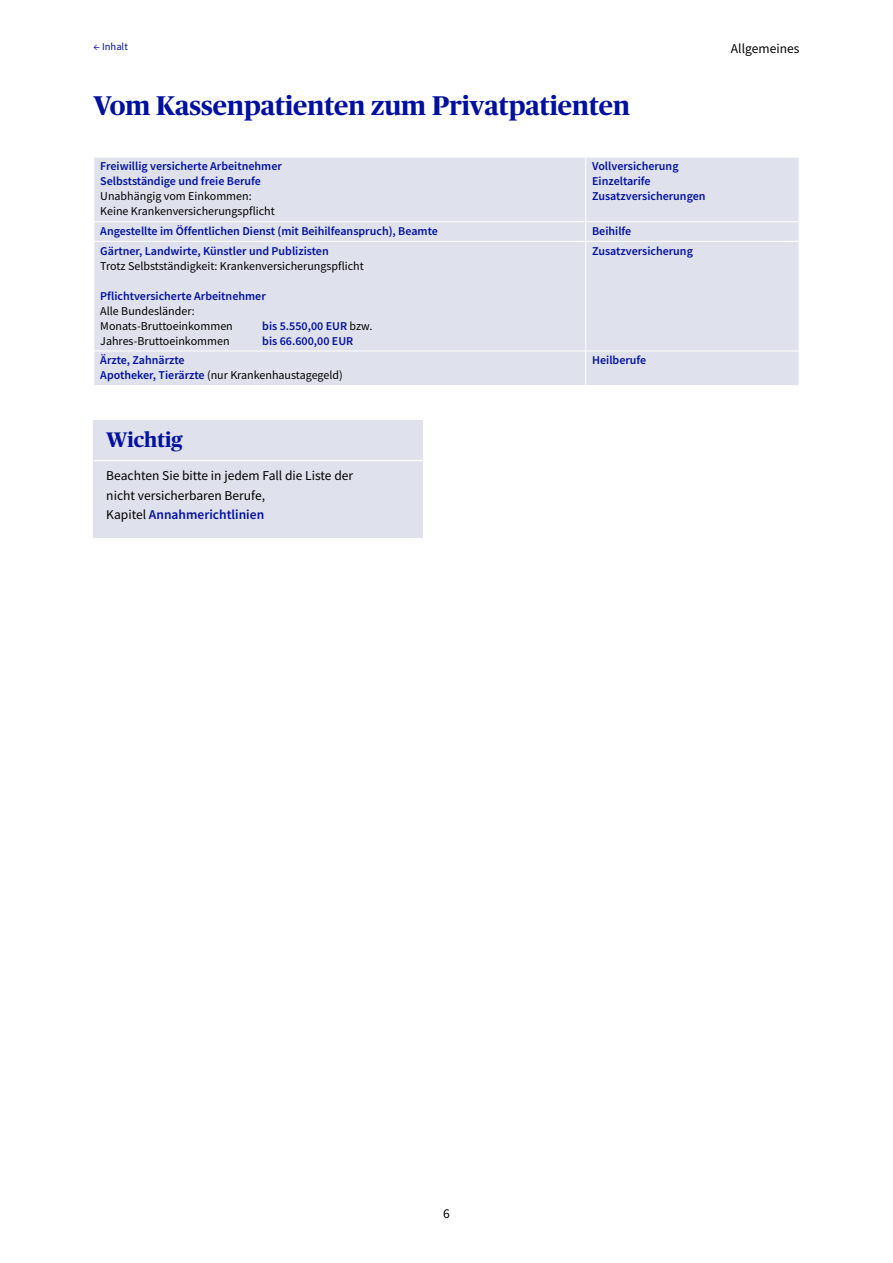
<style>
.page{position:relative;width:893px;height:1263px;background:#fff}
.page>*{position:absolute;margin:0;border:0;box-sizing:border-box;transform-origin:0 0}
.t1{font:700 27px "Publico Headline";color:#00109f}
.t2{font:700 21px "Publico Headline";color:#00109f}
.t3{font:13.5px/19.5px "Source Sans Pro";color:#000}
.t4{font:600 12px/15px "Source Sans Pro";color:#00109f}
.t5{font:12px/15px "Source Sans Pro";color:#000}
.t6{font:10.5px "Source Sans Pro";color:#00109f}
.s1{font-weight:400;color:#000}
.s2{font-weight:600;color:#00109f}
</style>
<div class="page">
<div style="left:94px;top:420px;width:329px;height:46px;background:#dfe1ec"></div>
<hr style="left:94px;top:460px;width:329px;height:1px;background:#fff">
<div style="left:94px;top:462px;width:329px;height:76px;background:#dfe1ec"></div>
<div style="left:95px;top:158px;width:704px;height:227px;background:#dfe1ec"></div>
<hr style="left:586px;top:221px;width:213px;height:1px;background:#fff">
<hr style="left:586px;top:241px;width:213px;height:1px;background:#fff">
<hr style="left:586px;top:351px;width:213px;height:1px;background:#fff">
<hr style="left:94px;top:221px;width:492px;height:1px;background:#fff">
<hr style="left:94px;top:241px;width:492px;height:1px;background:#fff">
<hr style="left:94px;top:351px;width:492px;height:1px;background:#fff">
<hr style="left:585px;top:157px;width:1px;height:64px;background:#fff">
<svg style="left:94px;top:222px;width:1px;height:19px"></svg>
<svg style="left:585px;top:222px;width:1px;height:19px"></svg>
<hr style="left:585px;top:242px;width:1px;height:109px;background:#fff">
<hr style="left:585px;top:351px;width:1px;height:34px;background:#fff">
<p class="t6" style="left:94px;top:40px;width:36px">← Inhalt</p>
<h1 class="t1" style="left:94px;top:86px;width:538px">Vom Kassenpatienten zum Privatpatienten</h1>
<p class="t4" style="left:100px;top:159px;width:183px">Freiwillig versicherte Arbeitnehmer<br>Selbstständige und freie Berufe</p>
<p class="t5" style="left:100px;top:189px;width:176px">Unabhängig vom Einkommen:<br>Keine Krankenversicherungspflicht</p>
<p class="t4" style="left:592px;top:159px;width:115px">Vollversicherung<br>Einzeltarife<br>Zusatzversicherungen</p>
<p class="t4" style="left:100px;top:223px;width:339px">Angestellte im Öffentlichen Dienst (mit Beihilfeanspruch), Beamte</p>
<p class="t4" style="left:592px;top:223px;width:41px">Beihilfe</p>
<p class="t4" style="left:100px;top:243px;width:230px">Gärtner, Landwirte, Künstler und Publizisten</p>
<p class="t5" style="left:100px;top:258px;width:265px">Trotz Selbstständigkeit: Krankenversicherungspflicht</p>
<p class="t4" style="left:100px;top:288px;width:167px">Pflichtversicherte Arbeitnehmer</p>
<p class="t5" style="left:100px;top:303px;width:134px">Alle Bundesländer:<br>Monats-Bruttoeinkommen</p>
<p class="t4" style="left:592px;top:243px;width:102px">Zusatzversicherung</p>
<p class="t4" style="left:262px;top:318px;width:112px">bis 5.550,00 EUR <span class="s1">bzw.</span></p>
<p class="t5" style="left:100px;top:333px;width:131px">Jahres-Bruttoeinkommen</p>
<p class="t4" style="left:262px;top:333px;width:92px">bis 66.600,00 EUR</p>
<p class="t4" style="left:100px;top:353px;width:244px">Ärzte, Zahnärzte<br>Apotheker, Tierärzte <span class="s1">(nur Krankenhaustagegeld)</span></p>
<p class="t4" style="left:592px;top:353px;width:56px">Heilberufe</p>
<h2 class="t2" style="left:106px;top:425px;width:78px">Wichtig</h2>
<p class="t3" style="left:106px;top:466px;width:248px">Beachten Sie bitte in jedem Fall die Liste der nicht versicherbaren Berufe,<br>Kapitel <span class="s2">Annahmerichtlinien</span></p>
<p class="t3" style="left:731px;top:38px;width:70px">Allgemeines</p>
<p class="t3" style="left:443px;top:1203px;width:8px">6</p>
</div>
